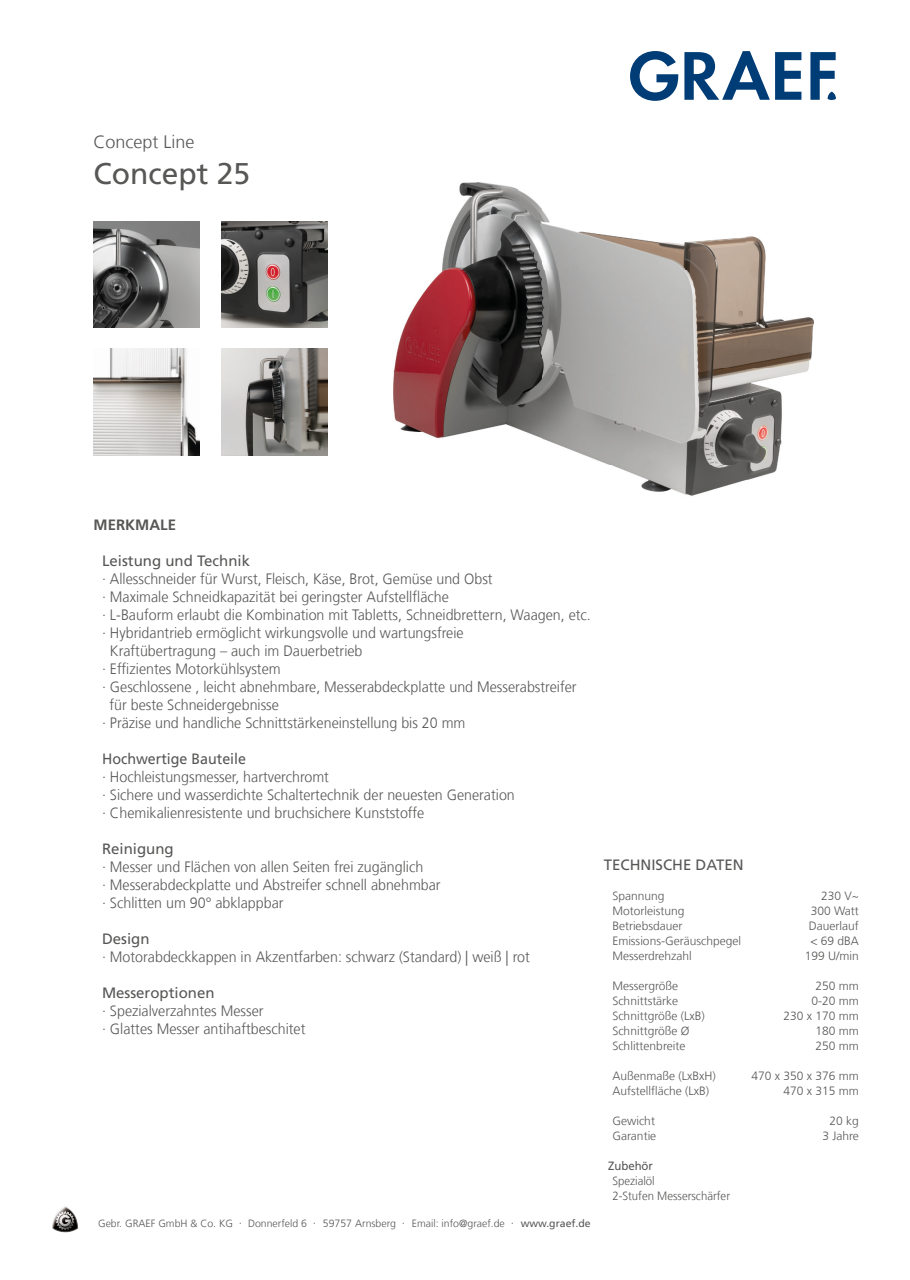
<style>
.page{position:relative;width:910px;height:1280px;background:#fff}
.page>*{position:absolute;margin:0;border:0;box-sizing:border-box;transform-origin:0 0}
.t1{font:30px "Frutiger LT Com";color:#575756}
.t2{font:300 18px "Frutiger LT Com";color:#575756}
.t3{font:300 15px/18px "Frutiger LT Com";color:#575756;scale:.95 1}
.t4{font:15px "Frutiger LT Com";color:#575756}
.t5{font:15px "Frutiger LT Com";color:#575756;scale:.95 1}
.t6{font:700 15px "Frutiger LT Com";color:#575756}
.t7{font:300 12px "Frutiger LT Com";color:#575756}
.t8{font:300 12px/15px "Frutiger LT Com";color:#575756;scale:.95 1}
.t9{font:12px "Frutiger LT Com";color:#575756;scale:.95 1}
.t10{font:300 10.5px "Frutiger LT Com";color:#575756}
.s1{font-size:12px}
.s2{font-weight:400}
</style>
<div class="page">
<svg style="left:630px;top:51px;width:48px;height:50px"></svg>
<svg style="left:684px;top:51px;width:117px;height:49px"></svg>
<svg style="left:810px;top:52px;width:26px;height:48px"></svg>
<img style="left:52px;top:1206px;width:26px;height:26px">
<img style="left:393px;top:182px;width:421px;height:314px">
<img style="left:221px;top:349px;width:106px;height:106px">
<img style="left:94px;top:349px;width:106px;height:106px">
<img style="left:94px;top:221px;width:106px;height:106px">
<img style="left:221px;top:221px;width:106px;height:106px">
<p class="t2" style="left:94px;top:131px;width:103px">Concept Line</p>
<h1 class="t1" style="left:94px;top:156px;width:158px">Concept 25</h1>
<p class="t6" style="left:94px;top:516px;width:84px">MERKMALE</p>
<p class="t4" style="left:102px;top:552px;width:150px">Leistung und Technik</p>
<p class="t3" style="left:102px;top:570px;width:413px">· Allesschneider für Wurst, Fleisch, Käse, Brot, Gemüse und Obst</p>
<p class="t3" style="left:102px;top:588px;width:367px">· Maximale Schneidkapazität bei geringster Aufstellfläche</p>
<p class="t3" style="left:102px;top:606px;width:516px">· L-Bauform erlaubt die Kombination mit Tabletts, Schneidbrettern, Waagen, etc.</p>
<p class="t3" style="left:102px;top:624px;width:382px">· Hybridantrieb ermöglicht wirkungsvolle und wartungsfreie</p>
<p class="t3" style="left:110px;top:642px;width:267px">Kraftübertragung – auch im Dauerbetrieb</p>
<p class="t3" style="left:102px;top:660px;width:190px">· Effizientes Motorkühlsystem</p>
<p class="t3" style="left:102px;top:678px;width:501px">· Geschlossene , leicht abnehmbare, Messerabdeckplatte und Messerabstreifer</p>
<p class="t3" style="left:110px;top:696px;width:180px">für beste Schneidergebnisse</p>
<p class="t3" style="left:102px;top:714px;width:384px">· Präzise und handliche Schnittstärkeneinstellung bis 20 mm</p>
<p class="t5" style="left:102px;top:750px;width:153px">Hochwertige Bauteile</p>
<p class="t3" style="left:102px;top:768px;width:436px">· Hochleistungsmesser, hartverchromt<br>· Sichere und wasserdichte Schaltertechnik der neuesten Generation · Chemikalienresistente und bruchsichere Kunststoffe</p>
<p class="t4" style="left:102px;top:840px;width:73px">Reinigung</p>
<p class="t3" style="left:102px;top:858px;width:358px">· Messer und Flächen von allen Seiten frei zugänglich<br>· Messerabdeckplatte und Abstreifer schnell abnehmbar · Schlitten um 90° abklappbar</p>
<p class="t4" style="left:102px;top:930px;width:49px">Design</p>
<p class="t3" style="left:102px;top:948px;width:452px">· Motorabdeckkappen in Akzentfarben: schwarz (Standard) | weiß | rot</p>
<p class="t4" style="left:102px;top:984px;width:114px">Messeroptionen</p>
<p class="t3" style="left:102px;top:1002px;width:216px">· Spezialverzahntes Messer<br>· Glattes Messer antihaftbeschitet</p>
<p class="t10" style="left:98px;top:1217px;width:494px">Gebr. GRAEF GmbH &amp; Co. KG <span class="s1">·</span> Donnerfeld 6 <span class="s1">·</span> 59757 Arnsberg <span class="s1">·</span> Email: info@graef.de <span class="s1">·</span> <span class="s2">www.graef.de</span></p>
<p class="t4" style="left:604px;top:856px;width:141px">TECHNISCHE DATEN</p>
<p class="t7" style="left:612px;top:889px;width:54px">Spannung</p>
<p class="t7" style="left:821px;top:889px;width:39px">230 V~</p>
<p class="t7" style="left:612px;top:904px;width:74px">Motorleistung</p>
<p class="t7" style="left:811px;top:904px;width:50px">300 Watt</p>
<p class="t7" style="left:612px;top:919px;width:72px">Betriebsdauer</p>
<p class="t7" style="left:809px;top:919px;width:52px">Dauerlauf</p>
<p class="t7" style="left:612px;top:934px;width:130px">Emissions-Geräuschpegel</p>
<p class="t7" style="left:810px;top:934px;width:50px">&lt; 69 dBA</p>
<p class="t7" style="left:612px;top:949px;width:81px">Messerdrehzahl</p>
<p class="t7" style="left:805px;top:949px;width:56px">199 U/min</p>
<p class="t7" style="left:612px;top:979px;width:67px">Messergröße</p>
<p class="t7" style="left:816px;top:979px;width:45px">250 mm</p>
<p class="t7" style="left:612px;top:994px;width:67px">Schnittstärke</p>
<p class="t7" style="left:812px;top:994px;width:49px">0-20 mm</p>
<p class="t7" style="left:612px;top:1009px;width:94px">Schnittgröße (LxB)</p>
<p class="t7" style="left:784px;top:1009px;width:77px">230 x 170 mm</p>
<p class="t7" style="left:612px;top:1024px;width:79px">Schnittgröße Ø</p>
<p class="t7" style="left:816px;top:1024px;width:45px">180 mm</p>
<p class="t7" style="left:612px;top:1039px;width:75px">Schlittenbreite</p>
<p class="t7" style="left:816px;top:1039px;width:45px">250 mm</p>
<p class="t7" style="left:612px;top:1069px;width:105px">Außenmaße (LxBxH)</p>
<p class="t7" style="left:752px;top:1069px;width:109px">470 x 350 x 376 mm</p>
<p class="t7" style="left:612px;top:1084px;width:98px">Aufstellfläche (LxB)</p>
<p class="t7" style="left:784px;top:1084px;width:77px">470 x 315 mm</p>
<p class="t7" style="left:612px;top:1114px;width:44px">Gewicht</p>
<p class="t7" style="left:830px;top:1114px;width:31px">20 kg</p>
<p class="t7" style="left:612px;top:1129px;width:45px">Garantie</p>
<p class="t7" style="left:822px;top:1129px;width:38px">3 Jahre</p>
<p class="t9" style="left:608px;top:1159px;width:49px">Zubehör</p>
<p class="t8" style="left:612px;top:1174px;width:125px">Spezialöl<br>2-Stufen Messerschärfer</p>
</div>
